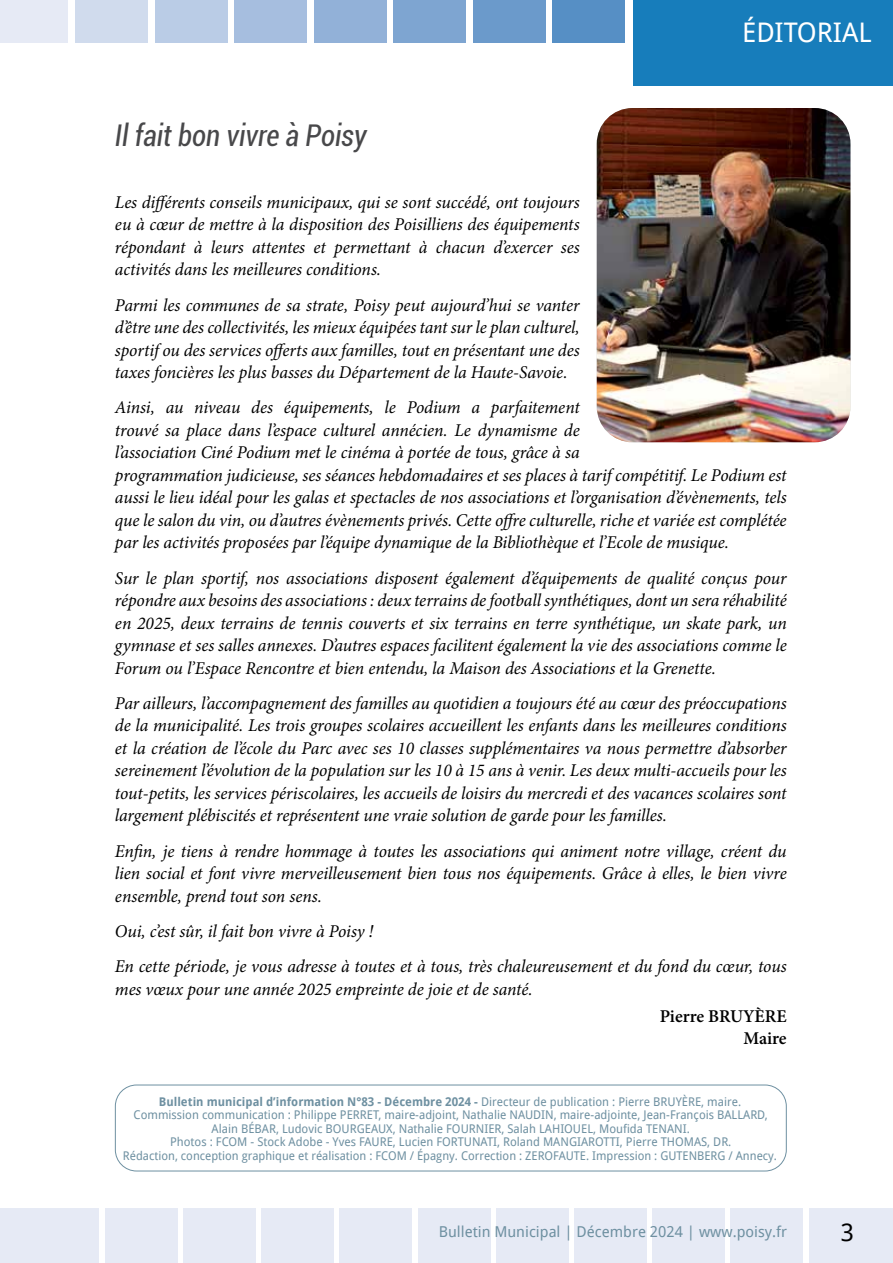
<style>
.page{position:relative;width:893px;height:1263px;background:#fff}
.page>*{position:absolute;margin:0;border:0;box-sizing:border-box;transform-origin:0 0}
.t1{font:italic condensed 30px "Roboto";color:#48484a;scale:.95 1}
.t2{font:27px "Droid Sans";color:#fff}
.t3{font:24px "Droid Sans";color:#000}
.t4{font:italic 18px/22.5px "Minion Pro";letter-spacing:-.005em;color:#000;text-align:justify}
.t5{font:600 18px/22.5px "Minion Pro";letter-spacing:-.005em;color:#000;text-align:right}
.t6{font:15px "Droid Sans";color:#6e90a1}
.t7{font:12px/13.5px "Droid Sans";color:#6e90a1;text-align:center}
.s1{font-weight:700}
</style>
<div class="page">
<img style="left:597px;top:108px;width:253px;height:334px">
<div style="left:0;top:0;width:68px;height:42px;background:#e6eaf5"></div>
<div style="left:75px;top:0;width:73px;height:42px;background:#d0dbed"></div>
<div style="left:155px;top:0;width:72px;height:42px;background:#bacce6"></div>
<div style="left:235px;top:0;width:72px;height:42px;background:#a6bedf"></div>
<div style="left:314px;top:0;width:72px;height:42px;background:#92b1d8"></div>
<div style="left:394px;top:0;width:72px;height:42px;background:#7ea5d1"></div>
<div style="left:473px;top:0;width:72px;height:42px;background:#6b9acb"></div>
<div style="left:553px;top:0;width:72px;height:42px;background:#568fc5"></div>
<div style="left:634px;top:0;width:259px;height:85px;background:#177dbb"></div>
<div style="left:261px;top:1208px;width:73px;height:55px;background:#e6eaf5"></div>
<div style="left:574px;top:1208px;width:73px;height:55px;background:#e6eaf5"></div>
<div style="left:105px;top:1208px;width:72px;height:55px;background:#e6eaf5"></div>
<div style="left:418px;top:1208px;width:72px;height:55px;background:#e6eaf5"></div>
<div style="left:731px;top:1208px;width:72px;height:55px;background:#e6eaf5"></div>
<div style="left:0;top:1208px;width:99px;height:55px;background:#e6eaf5"></div>
<div style="left:340px;top:1208px;width:72px;height:55px;background:#e6eaf5"></div>
<div style="left:653px;top:1208px;width:72px;height:55px;background:#e6eaf5"></div>
<div style="left:183px;top:1208px;width:72px;height:55px;background:#e6eaf5"></div>
<div style="left:496px;top:1208px;width:72px;height:55px;background:#e6eaf5"></div>
<div style="left:809px;top:1208px;width:84px;height:55px;background:#e6eaf5"></div>
<div style="left:115px;top:1085px;width:672px;height:86px;border:1px solid #6e90a1;border-radius:21px"></div>
<h1 class="t1" style="left:115px;top:114px;width:266px">Il fait bon vivre à Poisy</h1>
<h2 class="t2" style="left:742px;top:14px;width:131px">ÉDITORIAL</h2>
<p class="t4" style="left:115px;top:191px;width:466px">Les différents conseils municipaux, qui se sont succédé, ont toujours eu à cœur de mettre à la disposition des Poisilliens des équipements répondant à leurs attentes et permettant à chacun d’exercer ses activités dans les meilleures conditions.</p>
<p class="t4" style="left:115px;top:294px;width:466px">Parmi les communes de sa strate, Poisy peut aujourd’hui se vanter d’être une des collectivités, les mieux équipées tant sur le plan culturel, sportif ou des services offerts aux familles, tout en présentant une des taxes foncières les plus basses du Département de la Haute-Savoie.</p>
<p class="t4" style="left:115px;top:396px;width:673px;text-align:left">Ainsi, au niveau des équipements, le Podium a parfaitement<br>trouvé sa place dans l’espace culturel annécien. Le dynamisme de<br>l’association Ciné Podium met le cinéma à portée de tous, grâce à sa<br>programmation judicieuse, ses séances hebdomadaires et ses places à tarif compétitif. Le Podium est aussi le lieu idéal pour les galas et spectacles de nos associations et l’organisation d’évènements, tels que le salon du vin, ou d’autres évènements privés. Cette offre culturelle, riche et variée est complétée par les activités proposées par l’équipe dynamique de la Bibliothèque et l’Ecole de musique.</p>
<p class="t4" style="left:115px;top:567px;width:673px">Sur le plan sportif, nos associations disposent également d’équipements de qualité conçus pour répondre aux besoins des associations : deux terrains de football synthétiques, dont un sera réhabilité en 2025, deux terrains de tennis couverts et six terrains en terre synthétique, un skate park, un gymnase et ses salles annexes. D’autres espaces facilitent également la vie des associations comme le Forum ou l’Espace Rencontre et bien entendu, la Maison des Associations et la Grenette.</p>
<p class="t4" style="left:115px;top:692px;width:673px">Par ailleurs, l’accompagnement des familles au quotidien a toujours été au cœur des préoccupations de la municipalité. Les trois groupes scolaires accueillent les enfants dans les meilleures conditions et la création de l’école du Parc avec ses 10 classes supplémentaires va nous permettre d’absorber sereinement l’évolution de la population sur les 10 à 15 ans à venir. Les deux multi-accueils pour les tout-petits, les services périscolaires, les accueils de loisirs du mercredi et des vacances scolaires sont largement plébiscités et représentent une vraie solution de garde pour les familles.</p>
<p class="t4" style="left:115px;top:840px;width:673px">Enfin, je tiens à rendre hommage à toutes les associations qui animent notre village, créent du lien social et font vivre merveilleusement bien tous nos équipements. Grâce à elles, le bien vivre ensemble, prend tout son sens.</p>
<p class="t4" style="left:115px;top:913px;width:673px;line-height:35.2px">Oui, c’est sûr, il fait bon vivre à Poisy !<br>En cette période, je vous adresse à toutes et à tous, très chaleureusement et du fond du cœur, tous</p>
<p class="t4" style="left:115px;top:978px;width:419px">mes vœux pour une année 2025 empreinte de joie et de santé.</p>
<p class="t5" style="left:660px;top:1004px;width:128px">Pierre BRUYÈRE<br>Maire</p>
<p class="t7" style="left:123px;top:1094px;width:656px"><span class="s1">Bulletin municipal d’information N°83 - Décembre 2024 -</span> Directeur de publication : Pierre BRUYÈRE, maire.<br>Commission communication : Philippe PERRET, maire-adjoint, Nathalie NAUDIN, maire-adjointe, Jean-François BALLARD, Alain BÉBAR, Ludovic BOURGEAUX, Nathalie FOURNIER, Salah LAHIOUEL, Moufida TENANI.<br>Photos : FCOM - Stock Adobe - Yves FAURE, Lucien FORTUNATI, Roland MANGIAROTTI, Pierre THOMAS, DR.<br>Rédaction, conception graphique et réalisation : FCOM / Épagny. Correction : ZEROFAUTE. Impression : GUTENBERG / Annecy.</p>
<p class="t6" style="left:439px;top:1221px;width:350px">Bulletin Municipal | Décembre 2024 | www.poisy.fr</p>
<h3 class="t3" style="left:841px;top:1216px;width:15px">3</h3>
</div>
